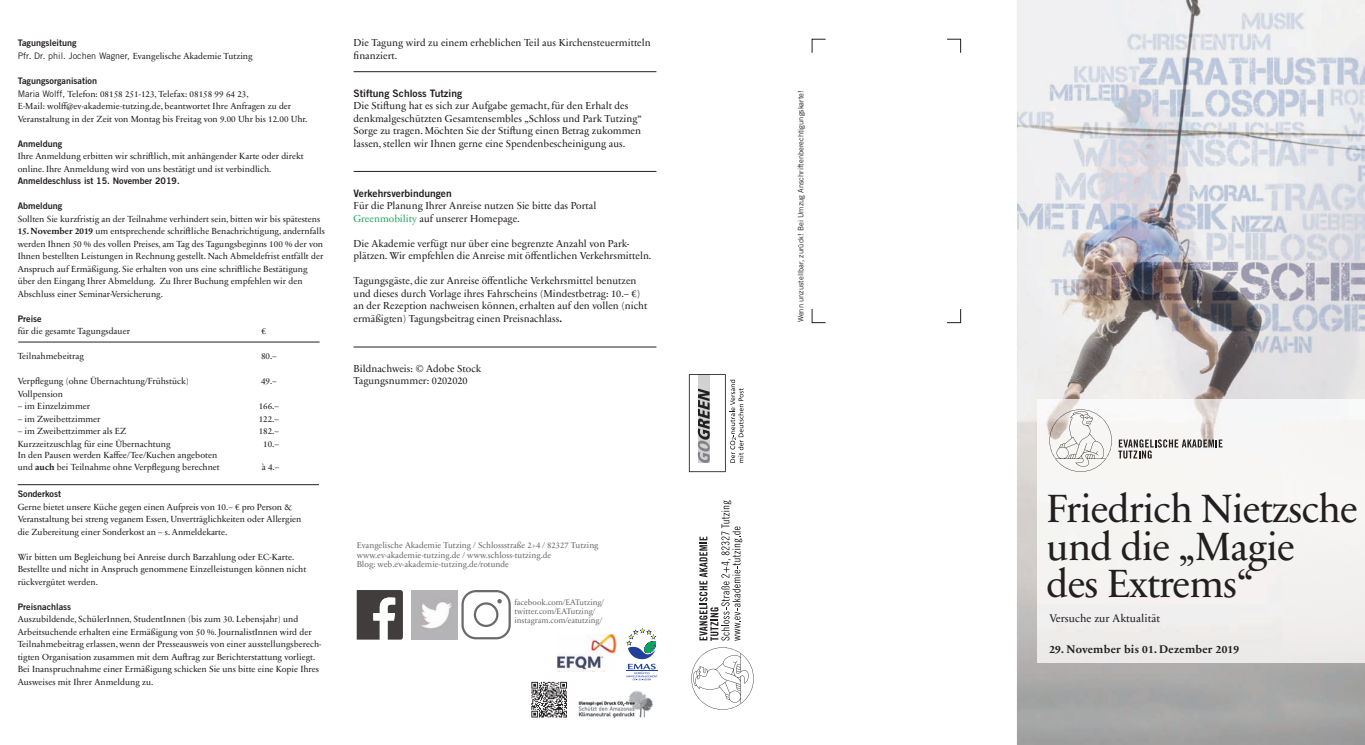
<style>
.page{position:relative;width:1365px;height:745px;background:#fff}
.page>*{position:absolute;margin:0;border:0;box-sizing:border-box;transform-origin:0 0}
.t1{font:40px/37.5px "Sabon Next LT Pro";letter-spacing:-.02em;color:#231f20}
.t2{font:700 11.25px "Sabon Next LT Pro";letter-spacing:.02em;color:#231f20}
.t3{font:11.25px "Sabon Next LT Pro";color:#231f20}
.t4{font:10.25px/12.5px "Sabon Next LT Pro";color:#231f20}
.t5{font:10.25px "Trade Gothic LT Std Bd 2";color:#231f20}
.t6{font:9px/12.5px "Sabon Next LT Pro";color:#231f20}
.t7{font:9px "Trade Gothic LT Std Bd 2";color:#231f20}
.t8{font:8.62px/9.4px "Sabon Next LT Pro";color:#6a6a6c}
.t9{font:8.25px/9.4px "Sabon Next LT Pro";color:#6a6a6c}
.t10{font:7.5px "Trade Gothic LT Std";color:#231f20}
.s1{font-family:"Trade Gothic LT Std"}
.s2{font-weight:700}
.s3{color:#25a85f}
</style>
<div class="page">
<img style="left:1017px;top:0;width:260px;height:422px">
<img style="left:1277px;top:0;width:87px;height:399px">
<img style="left:1036px;top:422px;width:246px;height:239px">
<div style="left:1282px;top:422px;width:82px;height:239px;background:#f5f3f2"></div>
<img style="left:1036px;top:399px;width:328px;height:23px">
<svg style="left:691px;top:647px;width:62px;height:62px"></svg>
<svg style="left:699px;top:500px;width:43px;height:140px"></svg>
<svg style="left:811px;top:309px;width:15px;height:14px"></svg>
<svg style="left:947px;top:322px;width:13px;height:1px"></svg>
<svg style="left:811px;top:39px;width:15px;height:14px"></svg>
<svg style="left:947px;top:39px;width:13px;height:1px"></svg>
<svg style="left:1118px;top:439px;width:104px;height:19px"></svg>
<svg style="left:1049px;top:409px;width:62px;height:62px"></svg>
<hr style="left:18px;top:341px;width:301px;height:1px;background:#231f20">
<hr style="left:18px;top:484px;width:301px;height:1px;background:#231f20">
<img style="left:557px;top:634px;width:59px;height:36px">
<svg style="left:688px;top:374px;width:55px;height:98px"></svg>
<svg style="left:531px;top:717px;width:36px;height:1px"></svg>
<svg style="left:531px;top:681px;width:36px;height:36px"></svg>
<img style="left:578px;top:690px;width:75px;height:28px">
<svg style="left:626px;top:628px;width:31px;height:52px"></svg>
<hr style="left:353px;top:71px;width:303px;height:1px;background:#231f20">
<hr style="left:353px;top:171px;width:303px;height:1px;background:#231f20">
<hr style="left:353px;top:346px;width:303px;height:1px;background:#231f20">
<svg style="left:357px;top:590px;width:46px;height:49px"></svg>
<img style="left:411px;top:590px;width:47px;height:49px">
<svg style="left:461px;top:590px;width:49px;height:49px"></svg>
<p class="t7" style="left:18px;top:38px;width:60px">Tagungsleitung</p>
<p class="t6" style="left:18px;top:49px;width:236px"><span class="s1">Pfr. Dr. phil. Jochen Wagner,</span> Evangelische Akademie Tutzing</p>
<p class="t7" style="left:18px;top:75px;width:81px">Tagungsorganisation</p>
<p class="t6" style="left:18px;top:87px;width:291px"><span class="s1">Maria Wolff,</span> Telefon: 08158 251-123, Telefax: 08158 99 64 23,<br>E-Mail: wolff@ev-akademie-tutzing.de, beantwortet Ihre Anfragen zu der<br>Veranstaltung in der Zeit von Montag bis Freitag von 9.00 Uhr bis 12.00 Uhr.</p>
<p class="t7" style="left:18px;top:138px;width:46px">Anmeldung</p>
<p class="t6" style="left:18px;top:149px;width:287px">Ihre Anmeldung erbitten wir schriftlich, mit anhängender Karte oder direkt online. Ihre Anmeldung wird von uns bestätigt und ist verbindlich.</p>
<p class="t7" style="left:18px;top:175px;width:163px">Anmeldeschluss ist 15. November 2019.</p>
<p class="t7" style="left:18px;top:200px;width:46px">Abmeldung</p>
<p class="t6" style="left:18px;top:212px;width:304px">Sollten Sie kurzfristig an der Teilnahme verhindert sein, bitten wir bis spätestens</p>
<p class="t6" style="left:18px;top:224px;width:309px"><span class="s2">15. November 2019</span> um entsprechende schriftliche Benachrichtigung, andernfalls werden Ihnen 50 % des vollen Preises, am Tag des Tagungsbeginns 100 % der von Ihnen bestellten Leistungen in Rechnung gestellt. Nach Abmeldefrist entfällt der Anspruch auf Ermäßigung. Sie erhalten von uns eine schriftliche Bestätigung über den Eingang Ihrer Abmeldung. Zu Ihrer Buchung empfehlen wir den Abschluss einer Seminar-Versicherung.</p>
<p class="t7" style="left:18px;top:313px;width:25px">Preise</p>
<p class="t6" style="left:18px;top:324px;width:114px">für die gesamte Tagungsdauer</p>
<p class="t6" style="left:261px;top:324px;width:6px">€</p>
<p class="t6" style="left:18px;top:349px;width:68px">Teilnahmebeitrag</p>
<p class="t6" style="left:261px;top:349px;width:17px">80.–</p>
<p class="t6" style="left:18px;top:374px;width:173px">Verpflegung (ohne Übernachtung/Frühstück)</p>
<p class="t6" style="left:261px;top:374px;width:17px">49.–</p>
<p class="t6" style="left:18px;top:387px;width:47px">Vollpension</p>
<p class="t6" style="left:18px;top:399px;width:74px">– im Einzelzimmer</p>
<p class="t6" style="left:259px;top:399px;width:22px">166.–</p>
<p class="t6" style="left:18px;top:412px;width:84px">– im Zweibettzimmer</p>
<p class="t6" style="left:259px;top:412px;width:22px">122.–</p>
<p class="t6" style="left:18px;top:424px;width:110px">– im Zweibettzimmer als EZ</p>
<p class="t6" style="left:259px;top:424px;width:22px">182.–</p>
<p class="t6" style="left:18px;top:437px;width:154px">Kurzzeitzuschlag für eine Übernachtung</p>
<p class="t6" style="left:263px;top:437px;width:17px">10.–</p>
<p class="t6" style="left:18px;top:449px;width:203px;line-height:11.2px">In den Pausen werden Kaffee/Tee/Kuchen angeboten und <span class="s2">auch</span> bei Teilnahme ohne Verpflegung berechnet</p>
<p class="t6" style="left:262px;top:459px;width:19px">à 4.–</p>
<p class="t7" style="left:18px;top:488px;width:45px">Sonderkost</p>
<p class="t6" style="left:18px;top:499px;width:285px">Gerne bietet unsere Küche gegen einen Aufpreis von 10.– € pro Person &amp;<br>Veranstaltung bei streng veganem Essen, Unverträglichkeiten oder Allergien die Zubereitung einer Sonderkost an – s. Anmeldekarte.</p>
<p class="t6" style="left:18px;top:549px;width:290px">Wir bitten um Begleichung bei Anreise durch Barzahlung oder EC-Karte.<br>Bestellte und nicht in Anspruch genommene Einzelleistungen können nicht rückvergütet werden.</p>
<p class="t7" style="left:18px;top:600px;width:55px">Preisnachlass</p>
<p class="t6" style="left:18px;top:612px;width:305px">Auszubildende, SchülerInnen, StudentInnen (bis zum 30. Lebensjahr) und Arbeitsuchende erhalten eine Ermäßigung von 50 %. JournalistInnen wird der Teilnahmebeitrag erlassen, wenn der Presseausweis von einer ausstellungsberech&shy;tigten Organisation zusammen mit dem Auftrag zur Berichterstattung vorliegt.<br>Bei Inanspruchnahme einer Ermäßigung schicken Sie uns bitte eine Kopie Ihres Ausweises mit Ihrer Anmeldung zu.</p>
<p class="t4" style="left:353px;top:36px;width:299px">Die Tagung wird zu einem erheblichen Teil aus Kirchensteuermitteln finanziert.</p>
<p class="t5" style="left:353px;top:86px;width:110px">Stiftung Schloss Tutzing</p>
<p class="t4" style="left:353px;top:99px;width:290px">Die Stiftung hat es sich zur Aufgabe gemacht, für den Erhalt des denkmalgeschützten Gesamtensembles „Schloss und Park Tutzing“ Sorge zu tragen. Möchten Sie der Stiftung einen Betrag zukommen lassen, stellen wir Ihnen gerne eine Spendenbescheinigung aus.</p>
<p class="t5" style="left:353px;top:186px;width:100px">Verkehrsverbindungen</p>
<p class="t4" style="left:353px;top:199px;width:244px">Für die Planung Ihrer Anreise nutzen Sie bitte das Portal<br><span class="s3">Greenmobility</span> auf unserer Homepage.</p>
<p class="t4" style="left:353px;top:236px;width:299px">Die Akademie verfügt nur über eine begrenzte Anzahl von Park&shy;plätzen. Wir empfehlen die Anreise mit öffentlichen Verkehrsmitteln.</p>
<p class="t4" style="left:353px;top:274px;width:295px">Tagungsgäste, die zur Anreise öffentliche Verkehrsmittel benutzen und dieses durch Vorlage ihres Fahrscheins (Mindestbetrag: 10.– €) an der Rezeption nachweisen können, erhalten auf den vollen (nicht ermäßigten) Tagungsbeitrag einen Preisnachlass<span class="s2">.</span></p>
<p class="t4" style="left:353px;top:361px;width:129px">Bildnachweis: © Adobe Stock<br>Tagungsnummer: 0202020</p>
<p class="t8" style="left:357px;top:540px;width:243px">Evangelische Akademie Tutzing / Schlossstraße 2+4 / 82327 Tutzing www.ev-akademie-tutzing.de / www.schloss-tutzing.de<br>Blog: web.ev-akademie-tutzing.de/rotunde</p>
<p class="t9" style="left:514px;top:596px;width:91px">facebook.com/EATutzing/ twitter.com/EATutzing/ instagram.com/eatutzing/</p>
<p class="t10" style="left:796px;top:322px;width:233px;rotate:-90deg">Wenn unzustellbar, zurück! Bei Umzug Anschriftenberechtigungskarte!</p>
<h1 class="t1" style="left:1046px;top:488px;width:313px">Friedrich Nietzsche und die „Magie<br>des Extrems“</h1>
<p class="t3" style="left:1049px;top:609px;width:112px">Versuche zur Aktualität</p>
<p class="t2" style="left:1049px;top:639px;width:191px">29. November bis 01. Dezember 2019</p>
</div>
